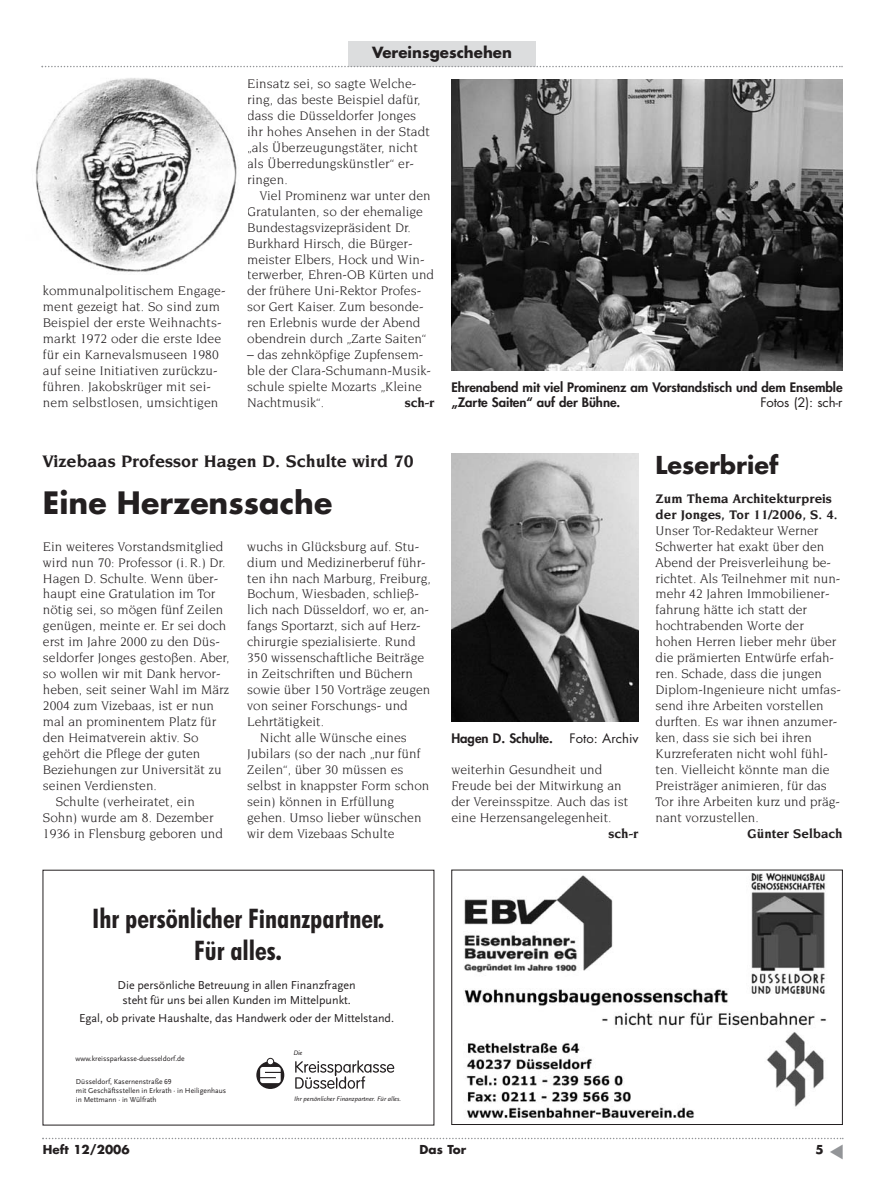
<style>
.page{position:relative;width:893px;height:1190px;background:#fff}
.page>*{position:absolute;margin:0;border:0;box-sizing:border-box;transform-origin:0 0}
.t1{font:700 30px "Futura";color:#231f20}
.t2{font:700 condensed 27px/32.4px "Futura BT";color:#231f20;text-align:center}
.t3{font:700 24px "Futura";color:#231f20}
.t4{font:700 18px "Novarese";color:#231f20}
.t5{font:700 15px "Futura";color:#231f20}
.t6{font:13.5px/15.9px "Novarese";color:#231f20}
.t7{font:700 13.5px/15.9px "Novarese";color:#231f20}
.t8{font:800 12.75px/15px "Futura";letter-spacing:-.005em;color:#231f20}
.t9{font:12.75px "Futura";color:#231f20}
.t10{font:12px/14.4px "Scala Sans LF";color:#231f20;text-align:center}
.t11{font:700 12px "Futura";color:#231f20}
.t12{font:7.5px/9px "Scala Sans LF";color:#231f20}
.t13{font:italic 6.75px "Scala Sans LF";color:#231f20}
</style>
<div class="page">
<div style="left:348px;top:41px;width:187px;height:26px;background:#dcddde"></div>
<svg style="left:41px;top:66px;width:801px;height:1px"></svg>
<img style="left:451px;top:79px;width:391px;height:291px">
<img style="left:35px;top:78px;width:202px;height:194px">
<svg style="left:295px;top:1060px;width:99px;height:28px"></svg>
<svg style="left:256px;top:1061px;width:28px;height:28px"></svg>
<svg style="left:260px;top:1067px;width:21px;height:16px"></svg>
<svg style="left:267px;top:1058px;width:7px;height:6px"></svg>
<img style="left:464px;top:873px;width:362px;height:246px">
<img style="left:451px;top:453px;width:187px;height:268px">
<svg style="left:42px;top:1137px;width:801px;height:3px"></svg>
<p class="t6" style="left:43px;top:284px;width:184px">kommunalpolitischem Engage&shy;ment gezeigt hat. So sind zum<br>Beispiel der erste Weihnachts&shy;markt 1972 oder die erste Idee für ein Karnevalsmuseen 1980 auf seine Initiativen zurückzu&shy;führen. Jakobskrüger mit sei&shy;nem selbstlosen, umsichtigen</p>
<p class="t5" style="left:372px;top:46px;width:141px">Vereinsgeschehen</p>
<p class="t6" style="left:247px;top:76px;width:184px">Einsatz sei, so sagte Welche&shy;ring, das beste Beispiel dafür, dass die Düsseldorfer Jonges ihr hohes Ansehen in der Stadt „als Überzeugungstäter, nicht als Überredungskünstler“ er&shy;ringen.</p>
<p class="t6" style="left:247px;top:188px;width:188px;text-indent:13px">Viel Prominenz war unter den<br>Gratulanten, so der ehemalige<br>Bundestagsvizepräsident Dr.<br>Burkhard Hirsch, die Bürger&shy;meister Elbers, Hock und Win&shy;terwerber, Ehren-OB Kürten und der frühere Uni-Rektor Profes&shy;sor Gert Kaiser. Zum besonde&shy;ren Erlebnis wurde der Abend obendrein durch „Zarte Saiten“</p>
<p class="t6" style="left:247px;top:348px;width:185px">– das zehnköpfige Zupfensem&shy;ble der Clara-Schumann-Musik&shy;schule spielte Mozarts „Kleine<br>Nachtmusik“.</p>
<p class="t7" style="left:405px;top:395px;width:31px">sch-r</p>
<p class="t8" style="left:451px;top:380px;width:392px">Ehrenabend mit viel Prominenz am Vorstandstisch und dem Ensemble „Zarte Saiten“ auf der Bühne.</p>
<p class="t9" style="left:760px;top:396px;width:84px">Fotos (2): sch-r</p>
<h3 class="t4" style="left:43px;top:453px;width:372px">Vizebaas Professor Hagen D. Schulte wird 70</h3>
<h1 class="t1" style="left:43px;top:489px;width:291px">Eine Herzenssache</h1>
<p class="t6" style="left:43px;top:539px;width:182px">Ein weiteres Vorstandsmitglied</p>
<p class="t6" style="left:43px;top:555px;width:184px">wird nun 70: Professor (i. R.) Dr.</p>
<p class="t6" style="left:43px;top:571px;width:177px">Hagen D. Schulte. Wenn über-</p>
<p class="t6" style="left:43px;top:587px;width:174px">haupt eine Gratulation im Tor</p>
<p class="t6" style="left:43px;top:603px;width:182px">nötig sei, so mögen fünf Zeilen</p>
<p class="t6" style="left:43px;top:619px;width:185px">genügen, meinte er. Er sei doch</p>
<p class="t6" style="left:43px;top:635px;width:178px">erst im Jahre 2000 zu den Düs-</p>
<p class="t6" style="left:43px;top:650px;width:188px">seldorfer Jonges gestoßen. Aber,</p>
<p class="t6" style="left:43px;top:666px;width:179px">so wollen wir mit Dank hervor-</p>
<p class="t6" style="left:43px;top:682px;width:187px">heben, seit seiner Wahl im März</p>
<p class="t6" style="left:43px;top:698px;width:172px">2004 zum Vizebaas, ist er nun</p>
<p class="t6" style="left:43px;top:714px;width:175px">mal an prominentem Platz für</p>
<p class="t6" style="left:43px;top:730px;width:157px">den Heimatverein aktiv. So</p>
<p class="t6" style="left:43px;top:746px;width:159px">gehört die Pflege der guten</p>
<p class="t6" style="left:43px;top:762px;width:180px">Beziehungen zur Universität zu</p>
<p class="t6" style="left:43px;top:778px;width:115px">seinen Verdiensten.</p>
<p class="t6" style="left:56px;top:794px;width:141px">Schulte (verheiratet, ein</p>
<p class="t6" style="left:43px;top:810px;width:172px">Sohn) wurde am 8. Dezember</p>
<p class="t6" style="left:43px;top:826px;width:181px">1936 in Flensburg geboren und</p>
<p class="t6" style="left:247px;top:539px;width:174px">wuchs in Glücksburg auf. Stu-</p>
<p class="t6" style="left:247px;top:555px;width:180px">dium und Medizinerberuf führ-</p>
<p class="t6" style="left:247px;top:571px;width:185px">ten ihn nach Marburg, Freiburg,</p>
<p class="t6" style="left:247px;top:587px;width:173px">Bochum, Wiesbaden, schließ-</p>
<p class="t6" style="left:247px;top:603px;width:183px">lich nach Düsseldorf, wo er, an-</p>
<p class="t6" style="left:247px;top:619px;width:175px">fangs Sportarzt, sich auf Herz-</p>
<p class="t6" style="left:247px;top:635px;width:170px">chirurgie spezialisierte. Rund</p>
<p class="t6" style="left:247px;top:650px;width:178px">350 wissenschaftliche Beiträge</p>
<p class="t6" style="left:247px;top:666px;width:167px">in Zeitschriften und Büchern</p>
<p class="t6" style="left:247px;top:682px;width:185px">sowie über 150 Vorträge zeugen</p>
<p class="t6" style="left:247px;top:698px;width:162px">von seiner Forschungs- und</p>
<p class="t6" style="left:247px;top:714px;width:78px">Lehrtätigkeit.</p>
<p class="t6" style="left:260px;top:730px;width:148px">Nicht alle Wünsche eines</p>
<p class="t6" style="left:247px;top:746px;width:175px">Jubilars (so der nach „nur fünf</p>
<p class="t6" style="left:247px;top:762px;width:158px">Zeilen“, über 30 müssen es</p>
<p class="t6" style="left:247px;top:778px;width:184px">selbst in knappster Form schon</p>
<p class="t6" style="left:247px;top:794px;width:148px">sein) können in Erfüllung</p>
<p class="t6" style="left:247px;top:810px;width:176px">gehen. Umso lieber wünschen</p>
<p class="t6" style="left:247px;top:826px;width:149px">wir dem Vizebaas Schulte</p>
<p class="t8" style="left:451px;top:732px;width:103px">Hagen D. Schulte.</p>
<p class="t9" style="left:569px;top:732px;width:70px">Foto: Archiv</p>
<p class="t6" style="left:451px;top:762px;width:178px">weiterhin Gesundheit und<br>Freude bei der Mitwirkung an der Vereinsspitze. Auch das ist eine Herzensangelegenheit.</p>
<p class="t7" style="left:608px;top:826px;width:31px">sch-r</p>
<h3 class="t3" style="left:655px;top:453px;width:124px">Leserbrief</h3>
<p class="t7" style="left:655px;top:491px;width:183px">Zum Thema Architekturpreis der Jonges, Tor 11/2006, S. 4.</p>
<p class="t6" style="left:655px;top:523px;width:187px">Unser Tor-Redakteur Werner<br>Schwerter hat exakt über den<br>Abend der Preisverleihung be&shy;richtet. Als Teilnehmer mit nun&shy;mehr 42 Jahren Immobiliener&shy;fahrung hätte ich statt der hochtrabenden Worte der hohen Herren lieber mehr über die prämierten Entwürfe erfah&shy;ren. Schade, dass die jungen<br>Diplom-Ingenieure nicht umfas&shy;send ihre Arbeiten vorstellen durften. Es war ihnen anzumer&shy;ken, dass sie sich bei ihren<br>Kurzreferaten nicht wohl fühl&shy;ten. Vielleicht könnte man die<br>Preisträger animieren, für das<br>Tor ihre Arbeiten kurz und präg&shy;nant vorzustellen.</p>
<p class="t7" style="left:747px;top:826px;width:97px">Günter Selbach</p>
<h2 class="t2" style="left:92px;top:901px;width:293px">Ihr persönlicher Finanzpartner.<br>Für alles.</h2>
<p class="t10" style="left:118px;top:979px;width:239px">Die persönliche Betreuung in allen Finanzfragen steht für uns bei allen Kunden im Mittelpunkt.</p>
<p class="t10" style="left:79px;top:1012px;width:316px">Egal, ob private Haushalte, das Handwerk oder der Mittelstand.</p>
<p class="t13" style="left:293px;top:1049px;width:11px">Die</p>
<p class="t12" style="left:76px;top:1077px;width:152px">Düsseldorf, Kasernenstraße 69<br>mit Geschäftsstellen in Erkrath · in Heiligenhaus in Mettmann · in Wülfrath</p>
<p class="t12" style="left:75px;top:1054px;width:111px">www.kreissparkasse-duesseldorf.de</p>
<p class="t13" style="left:294px;top:1095px;width:108px">Ihr persönlicher Finanzpartner. Für alles.</p>
<p class="t11" style="left:43px;top:1144px;width:88px">Heft 12/2006</p>
<p class="t11" style="left:419px;top:1144px;width:48px">Das Tor</p>
<p class="t11" style="left:815px;top:1144px;width:10px">5</p>
</div>
